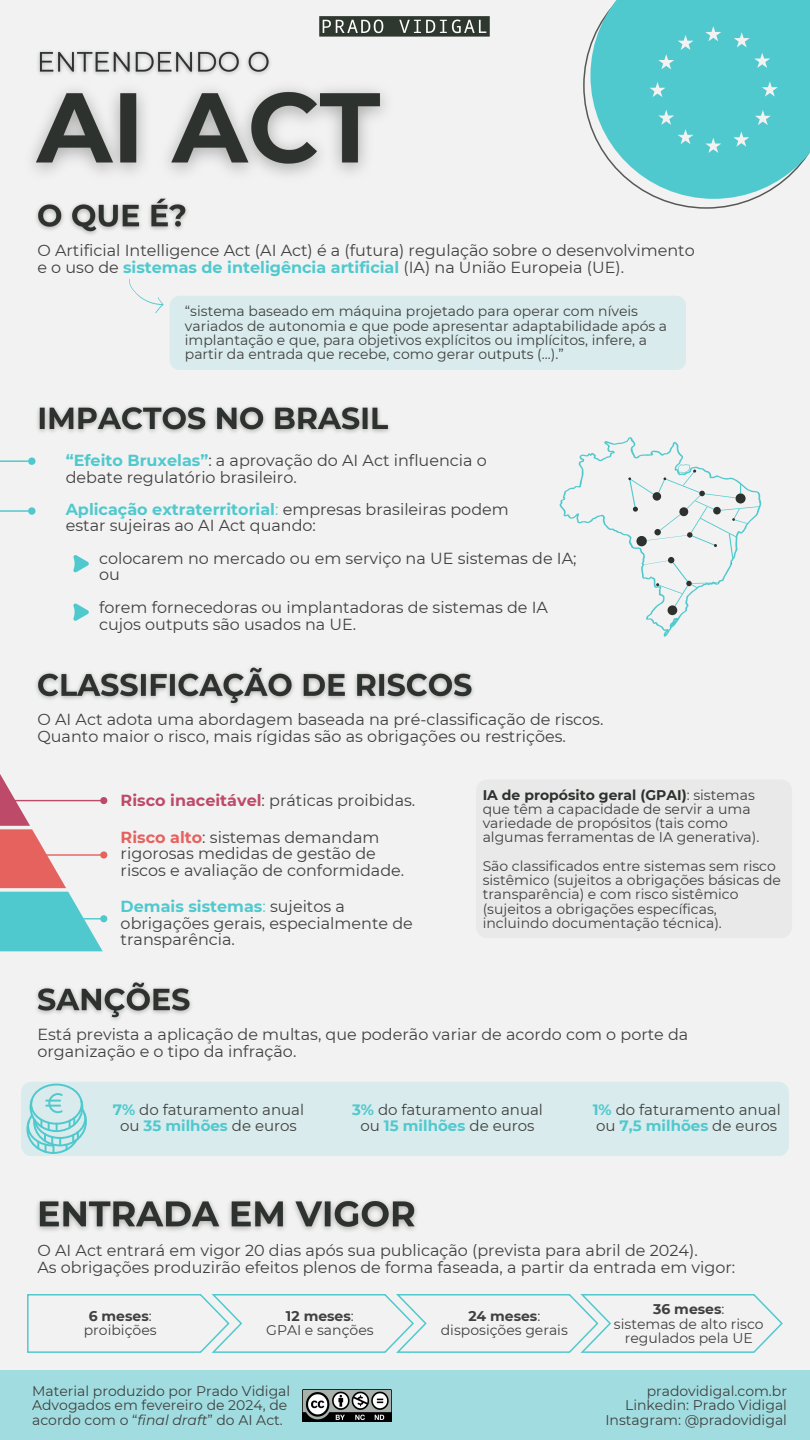
<style>
.page{position:relative;width:810px;height:1440px;background:#f2f2f2}
.page>*{position:absolute;margin:0;border:0;box-sizing:border-box;transform-origin:0 0}
.t1{font:16px/16.5px "Montserrat";color:#404040}
.t2{font:15px/15.8px "Montserrat";color:#404040;text-align:center}
.t3{font:14px/14.2px "Montserrat";color:#404040}
.t4{font:700 14px "Montserrat";color:#404040}
.s1{font-weight:700;color:#50c9ce}
.s2{color:#50c9ce}
.s3{font-weight:700;color:#be4a69}
.s4{font-weight:700;color:#e5625e}
.s5{font-weight:700;color:#2e322e}
.s6{font-weight:400}
.s7{font-style:italic}
</style>
<div class="page">
<img style="left:319px;top:16px;width:171px;height:21px">
<div style="left:0;top:1370px;width:810px;height:70px;background:#a1dde0"></div>
<svg style="left:27px;top:1294px;width:756px;height:59px"></svg>
<img style="left:37px;top:1200px;width:380px;height:31px">
<img style="left:303px;top:1390px;width:89px;height:31px">
<svg style="left:583px;top:45px;width:171px;height:164px"></svg>
<svg style="left:590px;top:0;width:220px;height:199px;background:#68ced2"></svg>
<div style="left:21px;top:1082px;width:768px;height:74px;background:#d9ebec;border-radius:11px"></div>
<svg style="left:26px;top:1084px;width:61px;height:70px"></svg>
<img style="left:36px;top:982px;width:156px;height:38px">
<div style="left:169px;top:296px;width:517px;height:74px;background:#d9ebec;border-radius:10px"></div>
<svg style="left:129px;top:279px;width:35px;height:35px"></svg>
<img style="left:36px;top:198px;width:151px;height:37px">
<img style="left:38px;top:51px;width:232px;height:16px">
<img style="left:32px;top:67px;width:354px;height:108px">
<svg style="left:0;top:774px;width:107px;height:177px"></svg>
<img style="left:36px;top:667px;width:438px;height:39px">
<svg style="left:0;top:457px;width:36px;height:8px"></svg>
<svg style="left:0;top:507px;width:36px;height:8px"></svg>
<svg style="left:559px;top:437px;width:203px;height:200px"></svg>
<svg style="left:73px;top:555px;width:16px;height:18px"></svg>
<svg style="left:73px;top:603px;width:16px;height:18px"></svg>
<img style="left:37px;top:406px;width:353px;height:27px">
<p class="t1" style="left:37px;top:242px;width:659px">O Artificial Intelligence Act (AI Act) é a (futura) regulação sobre o desenvolvimento e o uso de <span class="s1">sistemas de inteligência artificial</span> (IA) na União Europeia (UE).</p>
<p class="t3" style="left:185px;top:304px;width:484px">“sistema baseado em máquina projetado para operar com níveis variados de autonomia e que pode apresentar adaptabilidade após a implantação e que, para objetivos explícitos ou implícitos, infere, a partir da entrada que recebe, como gerar outputs (...).”</p>
<h5 class="t1" style="left:66px;top:452px;width:423px"><span class="s1">“Efeito Bruxelas”</span>: a aprovação do AI Act influencia o debate regulatório brasileiro.</h5>
<h5 class="t1" style="left:66px;top:501px;width:445px"><span class="s1">Aplicação extraterritorial</span><span class="s2">:</span> empresas brasileiras podem estar sujeiras ao AI Act quando:</h5>
<h5 class="t1" style="left:99px;top:550px;width:479px">colocarem no mercado ou em serviço na UE sistemas de IA; ou</h5>
<p class="t1" style="left:99px;top:599px;width:451px">forem fornecedoras ou implantadoras de sistemas de IA cujos outputs são usados na UE.</p>
<p class="t1" style="left:37px;top:711px;width:568px">O AI Act adota uma abordagem baseada na pré-classificação de riscos.<br>Quanto maior o risco, mais rígidas são as obrigações ou restrições.</p>
<h5 class="t1" style="left:121px;top:792px;width:296px"><span class="s3">Risco inaceitável</span>: práticas proibidas.</h5>
<h5 class="t1" style="left:121px;top:829px;width:285px"><span class="s4">Risco alto</span>: sistemas demandam rigorosas medidas de gestão de riscos e avaliação de conformidade.</h5>
<h5 class="t1" style="left:121px;top:898px;width:294px"><span class="s1">Demais sistemas</span><span class="s2">:</span> sujeitos a obrigações gerais, especialmente de transparência.</h5>
<p class="t3" style="left:483px;top:787px;width:278px"><span class="s5">IA de propósito geral (GPAI)</span>: sistemas que têm a capacidade de servir a uma variedade de propósitos (tais como algumas ferramentas de IA generativa).</p>
<p class="t3" style="left:483px;top:859px;width:300px">São classificados entre sistemas sem risco sistêmico (sujeitos a obrigações básicas de transparência) e com risco sistêmico (sujeitos a obrigações específicas, incluindo documentação técnica).</p>
<h5 class="t1" style="left:37px;top:1026px;width:652px">Está prevista a aplicação de multas, que poderão variar de acordo com o porte da organização e o tipo da infração.</h5>
<h5 class="t2" style="left:113px;top:1102px;width:193px"><span class="s1">7%</span> do faturamento anual ou <span class="s1">35 milhões</span> de euros</h5>
<p class="t2" style="left:352px;top:1102px;width:193px"><span class="s1">3%</span> do faturamento anual ou <span class="s1">15 milhões</span> de euros</p>
<p class="t2" style="left:593px;top:1102px;width:190px;text-align:left"><span class="s1">1%</span> do faturamento anual ou <span class="s1">7,5 milhões</span> de euros</p>
<h5 class="t1" style="left:37px;top:1242px;width:699px">O AI Act entrará em vigor 20 dias após sua publicação (prevista para abril de 2024).<br>As obrigações produzirão efeitos plenos de forma faseada, a partir da entrada em vigor:</h5>
<p class="t4" style="left:89px;top:1307px;width:65px">6 meses<span class="s6">:</span></p>
<h5 class="t3" style="left:84px;top:1323px;width:74px">proibições</h5>
<p class="t4" style="left:286px;top:1307px;width:69px">12 meses<span class="s6">:</span></p>
<h5 class="t3" style="left:266px;top:1323px;width:109px">GPAI e sanções</h5>
<p class="t4" style="left:468px;top:1307px;width:74px">24 meses<span class="s6">:</span></p>
<p class="t3" style="left:441px;top:1323px;width:129px">disposições gerais</p>
<p class="t4" style="left:653px;top:1301px;width:73px">36 meses<span class="s6">:</span></p>
<p class="t3" style="left:614px;top:1316px;width:151px;text-align:center">sistemas de alto risco regulados pela UE</p>
<p class="t3" style="left:32px;top:1384px;width:260px">Material produzido por Prado Vidigal<br>Advogados em fevereiro de 2024, de acordo com o “<span class="s7">final draft</span>” do AI Act.</p>
<h5 class="t3" style="left:647px;top:1384px;width:142px">pradovidigal.com.br</h5>
<p class="t3" style="left:625px;top:1398px;width:163px">Linkedin: Prado Vidigal</p>
<h5 class="t3" style="left:605px;top:1413px;width:183px">Instagram: @pradovidigal</h5>
</div>
